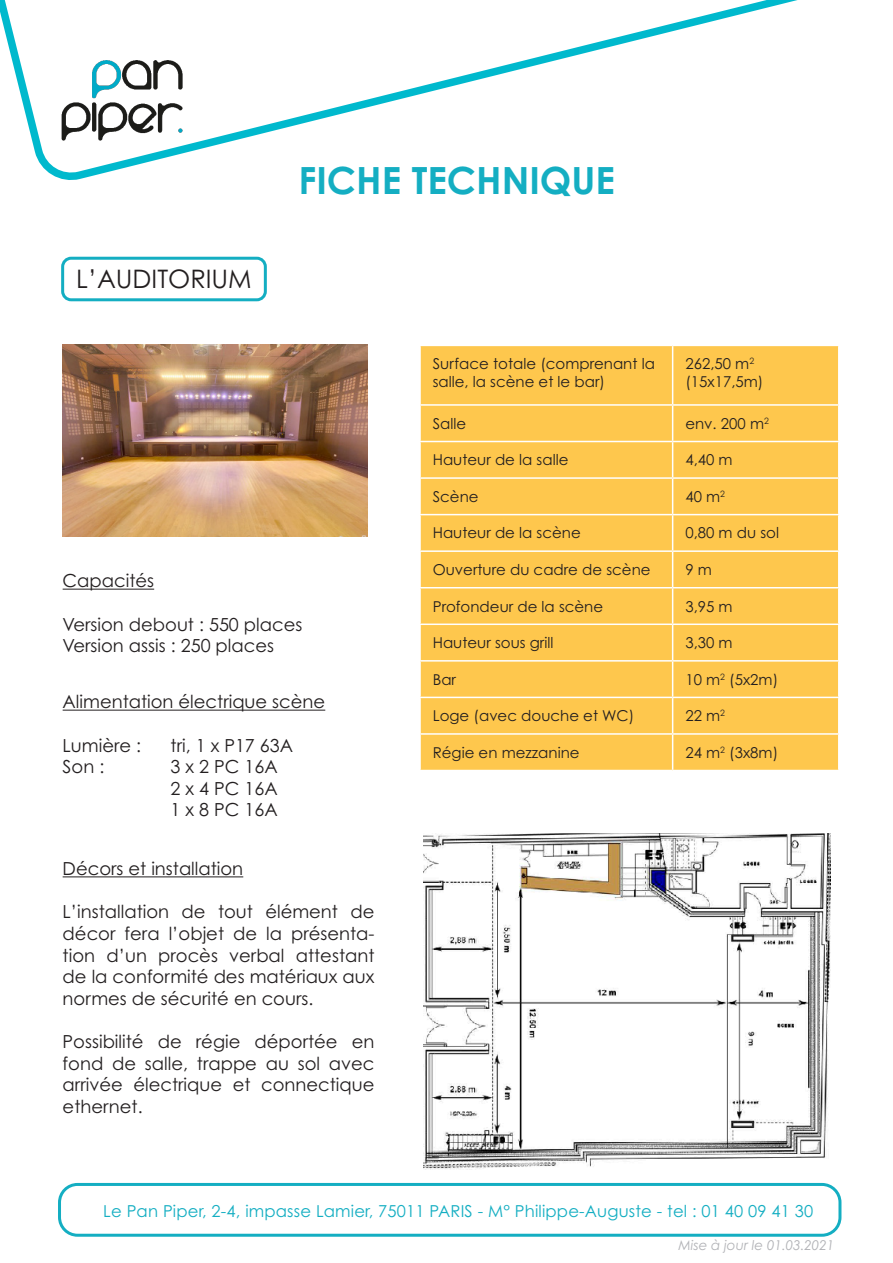
<style>
.page{position:relative;width:893px;height:1263px;background:#fff}
.page>*{position:absolute;margin:0;border:0;box-sizing:border-box;transform-origin:0 0}
.t1{font:700 37.5px "Century Gothic Pro";color:#14aec2}
.t2{font:25.5px "Century Gothic Pro";color:#231f20}
.t3{font:18px/21.6px "Century Gothic Pro";color:#231f20;text-align:justify}
.t4{font:16.5px "Century Gothic Pro";letter-spacing:.01em;color:#14aec2}
.t5{font:15px/18px "Century Gothic Pro";color:#231f20}
.t6{font:italic 13.5px "Century Gothic Pro";color:#b2b3b7}
</style>
<div class="page">
<svg style="left:0;top:0;width:798px;height:180px"></svg>
<div style="left:61px;top:257px;width:206px;height:44px;border:3px solid #14aec2;border-radius:9px"></div>
<hr style="left:63px;top:589px;width:91px;height:1px;background:#231f20">
<img style="left:63px;top:345px;width:304px;height:191px">
<hr style="left:63px;top:710px;width:262px;height:1px;background:#231f20">
<hr style="left:63px;top:876px;width:180px;height:1px;background:#231f20">
<div style="left:421px;top:346px;width:417px;height:424px;background:#fec74d"></div>
<hr style="left:672px;top:346px;width:1px;height:58px;background:#fff">
<hr style="left:419px;top:404px;width:254px;height:2px;background:#fff">
<hr style="left:673px;top:404px;width:166px;height:2px;background:#fff">
<hr style="left:672px;top:406px;width:1px;height:35px;background:#fff">
<hr style="left:419px;top:441px;width:254px;height:1px;background:#fff">
<hr style="left:673px;top:441px;width:166px;height:1px;background:#fff">
<hr style="left:672px;top:442px;width:1px;height:35px;background:#fff">
<hr style="left:419px;top:477px;width:254px;height:2px;background:#fff">
<hr style="left:673px;top:477px;width:166px;height:2px;background:#fff">
<hr style="left:672px;top:479px;width:1px;height:35px;background:#fff">
<hr style="left:419px;top:514px;width:254px;height:1px;background:#fff">
<hr style="left:673px;top:514px;width:166px;height:1px;background:#fff">
<hr style="left:672px;top:515px;width:1px;height:35px;background:#fff">
<hr style="left:419px;top:550px;width:254px;height:2px;background:#fff">
<hr style="left:673px;top:550px;width:166px;height:2px;background:#fff">
<hr style="left:672px;top:552px;width:1px;height:35px;background:#fff">
<hr style="left:419px;top:587px;width:254px;height:1px;background:#fff">
<hr style="left:673px;top:587px;width:166px;height:1px;background:#fff">
<hr style="left:672px;top:588px;width:1px;height:35px;background:#fff">
<hr style="left:419px;top:623px;width:254px;height:2px;background:#fff">
<hr style="left:673px;top:623px;width:166px;height:2px;background:#fff">
<hr style="left:672px;top:625px;width:1px;height:35px;background:#fff">
<hr style="left:419px;top:660px;width:254px;height:2px;background:#fff">
<hr style="left:673px;top:660px;width:166px;height:2px;background:#fff">
<hr style="left:672px;top:662px;width:1px;height:35px;background:#fff">
<hr style="left:419px;top:697px;width:254px;height:1px;background:#fff">
<hr style="left:673px;top:697px;width:166px;height:1px;background:#fff">
<hr style="left:672px;top:698px;width:1px;height:35px;background:#fff">
<hr style="left:419px;top:733px;width:254px;height:2px;background:#fff">
<hr style="left:673px;top:733px;width:166px;height:2px;background:#fff">
<hr style="left:672px;top:735px;width:1px;height:35px;background:#fff">
<img style="left:424px;top:833px;width:406px;height:336px">
<img style="left:55px;top:53px;width:135px;height:94px">
<div style="left:58px;top:1183px;width:783px;height:54px;border:3px solid #14aec2;border-radius:18px"></div>
<p class="t2" style="left:76px;top:263px;width:177px">L’AUDITORIUM</p>
<p class="t1" style="left:298px;top:157px;width:318px">FICHE TECHNIQUE</p>
<p class="t3" style="left:63px;top:570px;width:93px">Capacités</p>
<p class="t3" style="left:63px;top:613px;width:241px">Version debout : 550 places</p>
<p class="t3" style="left:63px;top:635px;width:213px">Version assis : 250 places</p>
<p class="t3" style="left:63px;top:691px;width:264px">Alimentation électrique scène</p>
<p class="t3" style="left:63px;top:734px;width:80px">Lumière :</p>
<p class="t3" style="left:171px;top:734px;width:124px">tri, 1 x P17 63A</p>
<p class="t3" style="left:63px;top:756px;width:43px">Son :</p>
<p class="t3" style="left:171px;top:756px;width:109px">3 x 2 PC 16A</p>
<p class="t3" style="left:171px;top:777px;width:109px">2 x 4 PC 16A</p>
<p class="t3" style="left:171px;top:799px;width:109px">1 x 8 PC 16A</p>
<p class="t3" style="left:63px;top:857px;width:182px">Décors et installation</p>
<p class="t3" style="left:63px;top:901px;width:313px">L’installation de tout élément de décor fera l’objet de la présenta&shy;tion d’un procès verbal attestant de la conformité des matériaux aux normes de sécurité en cours.</p>
<p class="t3" style="left:63px;top:1030px;width:313px">Possibilité de régie déportée en fond de salle, trappe au sol avec arrivée électrique et connectique ethernet.</p>
<p class="t5" style="left:433px;top:355px;width:224px">Surface totale (comprenant la salle, la scène et le bar)</p>
<p class="t5" style="left:685px;top:355px;width:80px">262,50 m<sup>2 </sup>(15x17,5m)</p>
<p class="t5" style="left:433px;top:414px;width:35px">Salle</p>
<p class="t5" style="left:685px;top:414px;width:85px">env. 200 m<sup>2</sup></p>
<p class="t5" style="left:433px;top:451px;width:137px">Hauteur de la salle</p>
<p class="t5" style="left:685px;top:451px;width:49px">4,40 m</p>
<p class="t5" style="left:433px;top:487px;width:47px">Scène</p>
<p class="t5" style="left:685px;top:487px;width:41px">40 m<sup>2</sup></p>
<p class="t5" style="left:433px;top:524px;width:149px">Hauteur de la scène</p>
<p class="t5" style="left:685px;top:524px;width:95px">0,80 m du sol</p>
<p class="t5" style="left:433px;top:560px;width:219px">Ouverture du cadre de scène</p>
<p class="t5" style="left:685px;top:560px;width:28px">9 m</p>
<p class="t5" style="left:433px;top:597px;width:172px">Profondeur de la scène</p>
<p class="t5" style="left:685px;top:597px;width:49px">3,95 m</p>
<p class="t5" style="left:433px;top:633px;width:122px">Hauteur sous grill</p>
<p class="t5" style="left:685px;top:633px;width:49px">3,30 m</p>
<p class="t5" style="left:433px;top:670px;width:25px">Bar</p>
<p class="t5" style="left:685px;top:670px;width:94px">10 m<sup>2</sup> (5x2m)</p>
<p class="t5" style="left:433px;top:706px;width:203px">Loge (avec douche et WC)</p>
<p class="t5" style="left:685px;top:706px;width:41px">22 m<sup>2</sup></p>
<p class="t5" style="left:433px;top:743px;width:148px">Régie en mezzanine</p>
<p class="t5" style="left:685px;top:743px;width:94px">24 m<sup>2</sup> (3x8m)</p>
<p class="t4" style="left:103px;top:1201px;width:711px">Le Pan Piper, 2-4, impasse Lamier, 75011 PARIS - M° Philippe-Auguste - tel : 01 40 09 41 30</p>
<p class="t6" style="left:678px;top:1236px;width:157px">Mise à jour le 01.03.2021</p>
</div>
